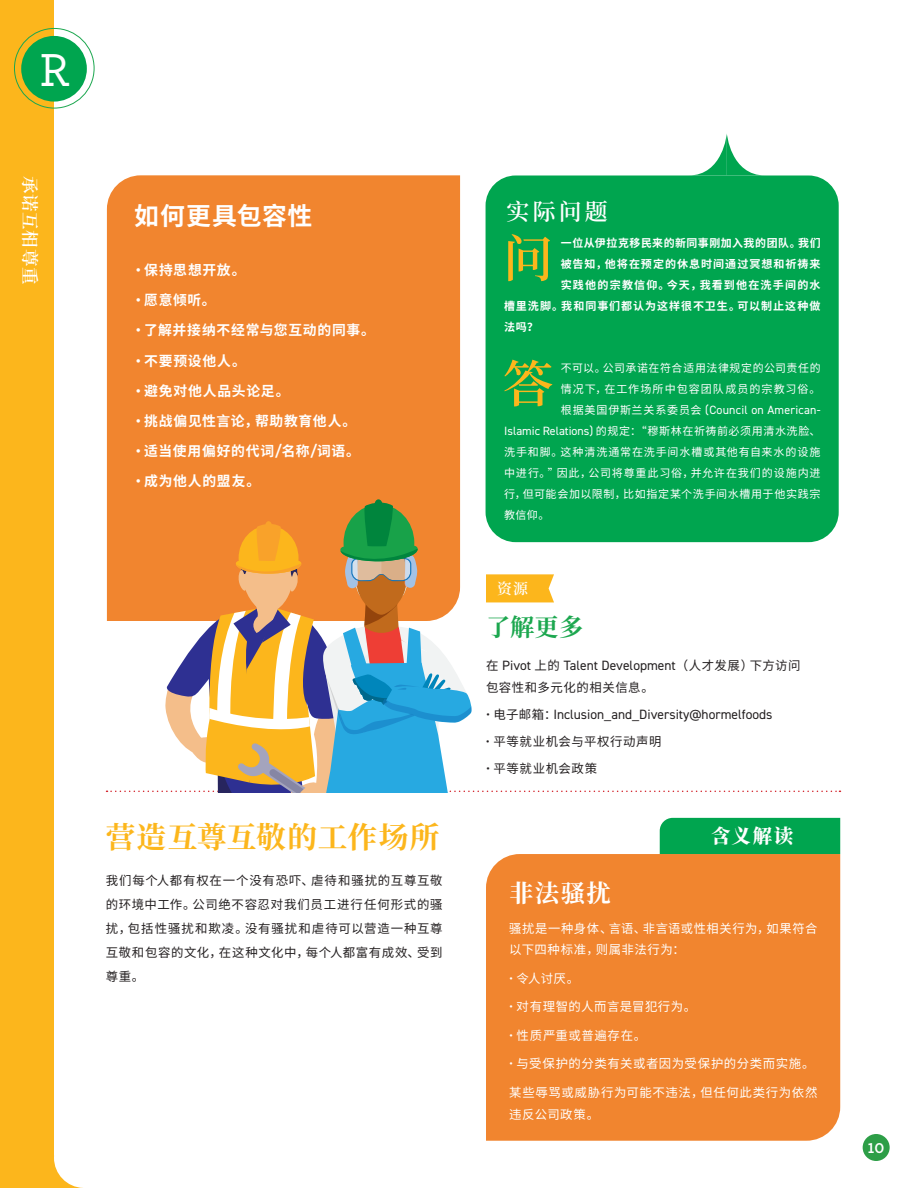
<style>
.page{position:relative;width:918px;height:1188px;background:#fff}
.page>*{position:absolute;margin:0;border:0;box-sizing:border-box;transform-origin:0 0}
.t1{font:600 50.4px "Noto Serif CJ Ksc";color:#fcb61c}
.t2{font:500 48.6px "Archer Pro";color:#fff}
.t3{font:700 29.7px "Noto Serif CJ Ksc";letter-spacing:.025em;color:#fcb61c}
.t4{font:700 24.9px "Noto Sans CJ Ksc";letter-spacing:.035em;color:#fff}
.t5{font:700 24.3px "Noto Serif CJ Ksc";color:#fff}
.t6{font:700 24.3px "Noto Serif CJ Ksc";color:#1ca74f}
.t7{font:600 22.95px "Noto Serif CJ Ksc";color:#fff}
.t8{font:900 19.35px "Noto Serif CJ Ksc";color:#fff}
.t9{font:600 17.55px "Noto Serif CJ Ksc";letter-spacing:.04em;color:#fff}
.t10{font:700 15px "Archer Pro";color:#fff}
.t11{font:600 14.85px "Noto Serif CJ Ksc";color:#fff}
.t12{font:700 13.8px "Noto Sans CJ Ksc";letter-spacing:.05em;color:#fff}
.t13{font:13.5px "DIN2014";color:#231f20}
.t14{font:12.45px/24px "Noto Sans CJ Ksc";letter-spacing:.05em;color:#231f20;text-align:justify}
.t15{font:12.45px/21.8px "Noto Sans CJ Ksc";letter-spacing:.045em;color:#fff}
.t16{font:12px "DIN2014";letter-spacing:.02em;color:#fff}
.t17{font:11.1px/21px "Noto Sans CJ Ksc";letter-spacing:.065em;color:#fff}
.t18{font:700 11.1px "Noto Sans CJ Ksc";letter-spacing:.09em;color:#fff}
.t19{font:700 11.1px "Noto Sans CJ Ksc";letter-spacing:.055em;color:#fff}
.s1{font-family:"DIN2014";font-size:15px}
.s2{font-family:"Noto Sans CJ Ksc";font-size:11.1px}
.s3{font-family:"DIN2014";font-size:12px}
.s4{font-family:"Noto Sans CJ Ksc";font-size:12.45px}
.s5{font-family:"DIN2014";font-size:13.5px}
</style>
<div class="page">
<svg style="left:0;top:0;width:83px;height:1188px;fill:#fcb61c"></svg>
<div style="left:21px;top:36px;width:66px;height:66px;background:#00a54f;border-radius:50%"></div>
<div style="left:14px;top:28px;width:80px;height:80px;border:1px solid #1ca74f;border-radius:50%"></div>
<div style="left:863px;top:1134px;width:27px;height:27px;background:#2d9e47;border-radius:50%"></div>
<div style="left:486px;top:176px;width:353px;height:366px;background:#00a54f;border-radius:30px"></div>
<svg style="left:695px;top:134px;width:64px;height:41px"></svg>
<div style="left:486px;top:854px;width:354px;height:287px;background:#f1852f"></div>
<div style="left:660px;top:818px;width:180px;height:36px;background:#00a54f"></div>
<div style="left:107px;top:175px;width:353px;height:325px;background:#f1852f"></div>
<svg style="left:107px;top:500px;width:733px;height:292px"></svg>
<div style="left:374px;top:499px;width:9px;height:12px;background:#00853d;border-radius:50%"></div>
<h2 class="t2" style="left:39px;top:35px;width:31px">R</h2>
<h3 class="t9" style="left:40px;top:176px;width:110px;rotate:90deg">承诺互相尊重</h3>
<h3 class="t4" style="left:134px;top:202px;width:180px">如何更具包容性</h3>
<p class="t12" style="left:136px;top:262px;width:111px"><span class="s1">•</span> 保持思想开放。</p>
<p class="t12" style="left:136px;top:292px;width:81px"><span class="s1">•</span> 愿意倾听。</p>
<p class="t12" style="left:136px;top:322px;width:240px"><span class="s1">•</span> 了解并接纳不经常与您互动的同事。</p>
<p class="t12" style="left:136px;top:353px;width:111px"><span class="s1">•</span> 不要预设他人。</p>
<p class="t12" style="left:136px;top:383px;width:155px"><span class="s1">•</span> 避免对他人品头论足。</p>
<p class="t12" style="left:136px;top:413px;width:222px"><span class="s1">•</span> 挑战偏见性言论，帮助教育他人。</p>
<p class="t12" style="left:136px;top:443px;width:225px"><span class="s1">•</span> 适当使用偏好的代词<span class="s1">/</span>名称<span class="s1">/</span>词语。</p>
<p class="t12" style="left:136px;top:474px;width:126px"><span class="s1">•</span> 成为他人的盟友。</p>
<h3 class="t7" style="left:507px;top:198px;width:103px">实际问题</h3>
<h1 class="t1" style="left:503px;top:230px;width:52px">问</h1>
<p class="t19" style="left:561px;top:237px;width:261px">一位从伊拉克移民来的新同事刚加入我的团队。我们</p>
<p class="t18" style="left:561px;top:258px;width:261px">被告知，他将在预定的休息时间通过冥想和祈祷来</p>
<p class="t18" style="left:561px;top:279px;width:261px">实践他的宗教信仰。今天，我看到他在洗手间的水</p>
<p class="t18" style="left:504px;top:300px;width:318px">槽里洗脚。我和同事们都认为这样很不卫生。可以制止这种做</p>
<p class="t18" style="left:504px;top:321px;width:36px">法吗？</p>
<p class="t17" style="left:561px;top:358px;width:261px">不可以。公司承诺在符合适用法律规定的公司责任的情况下，在工作场所中包容团队成员的宗教习俗。</p>
<p class="t16" style="left:561px;top:403px;width:261px"><span class="s2">根据美国伊斯兰关系委员会</span> (Council on American-</p>
<p class="t17" style="left:504px;top:421px;width:318px;text-align:justify"><span class="s3">Islamic Relations)</span> 的规定：“穆斯林在祈祷前必须用清水洗脸、洗手和脚。这种清洗通常在洗手间水槽或其他有自来水的设施中进行。”因此，公司将尊重此习俗，并允许在我们的设施内进行，但可能会加以限制，比如指定某个洗手间水槽用于他实践宗教信仰。</p>
<h1 class="t1" style="left:503px;top:355px;width:52px">答</h1>
<h3 class="t11" style="left:497px;top:580px;width:32px">资源</h3>
<h3 class="t6" style="left:486px;top:614px;width:99px">了解更多</h3>
<p class="t13" style="left:486px;top:657px;width:316px"><span class="s4">在</span> Pivot <span class="s4">上的</span> Talent Development<span class="s4">（人才发展）下方访问</span></p>
<p class="t14" style="left:486px;top:676px;width:169px">包容性和多元化的相关信息。</p>
<p class="t13" style="left:486px;top:706px;width:288px">• <span class="s4">电子邮箱：</span>Inclusion_and_Diversity@hormelfoods</p>
<p class="t14" style="left:486px;top:730px;width:177px"><span class="s5">•</span> 平等就业机会与平权行动声明</p>
<p class="t14" style="left:486px;top:756px;width:113px"><span class="s5">•</span> 平等就业机会政策</p>
<h3 class="t3" style="left:106px;top:820px;width:335px">营造互尊互敬的工作场所</h3>
<p class="t14" style="left:106px;top:869px;width:338px">我们每个人都有权在一个没有恐吓、虐待和骚扰的互尊互敬的环境中工作。公司绝不容忍对我们员工进行任何形式的骚扰，包括性骚扰和欺凌。没有骚扰和虐待可以营造一种互尊互敬和包容的文化，在这种文化中，每个人都富有成效、受到尊重。</p>
<h3 class="t5" style="left:509px;top:879px;width:103px">非法骚扰</h3>
<h3 class="t8" style="left:711px;top:825px;width:84px">含义解读</h3>
<p class="t15" style="left:509px;top:917px;width:310px">骚扰是一种身体、言语、非言语或性相关行为，如果符合以下四种标准，则属非法行为：</p>
<p class="t15" style="left:509px;top:968px;width:71px"><span class="s5">•</span> 令人讨厌。</p>
<p class="t15" style="left:509px;top:996px;width:188px"><span class="s5">•</span> 对有理智的人而言是冒犯行为。</p>
<p class="t15" style="left:509px;top:1025px;width:139px"><span class="s5">•</span> 性质严重或普遍存在。</p>
<p class="t15" style="left:509px;top:1053px;width:307px"><span class="s5">•</span> 与受保护的分类有关或者因为受保护的分类而实施。</p>
<p class="t15" style="left:509px;top:1082px;width:310px">某些辱骂或威胁行为可能不违法，但任何此类行为依然违反公司政策。</p>
<h3 class="t10" style="left:868px;top:1136px;width:18px">10</h3>
</div>
